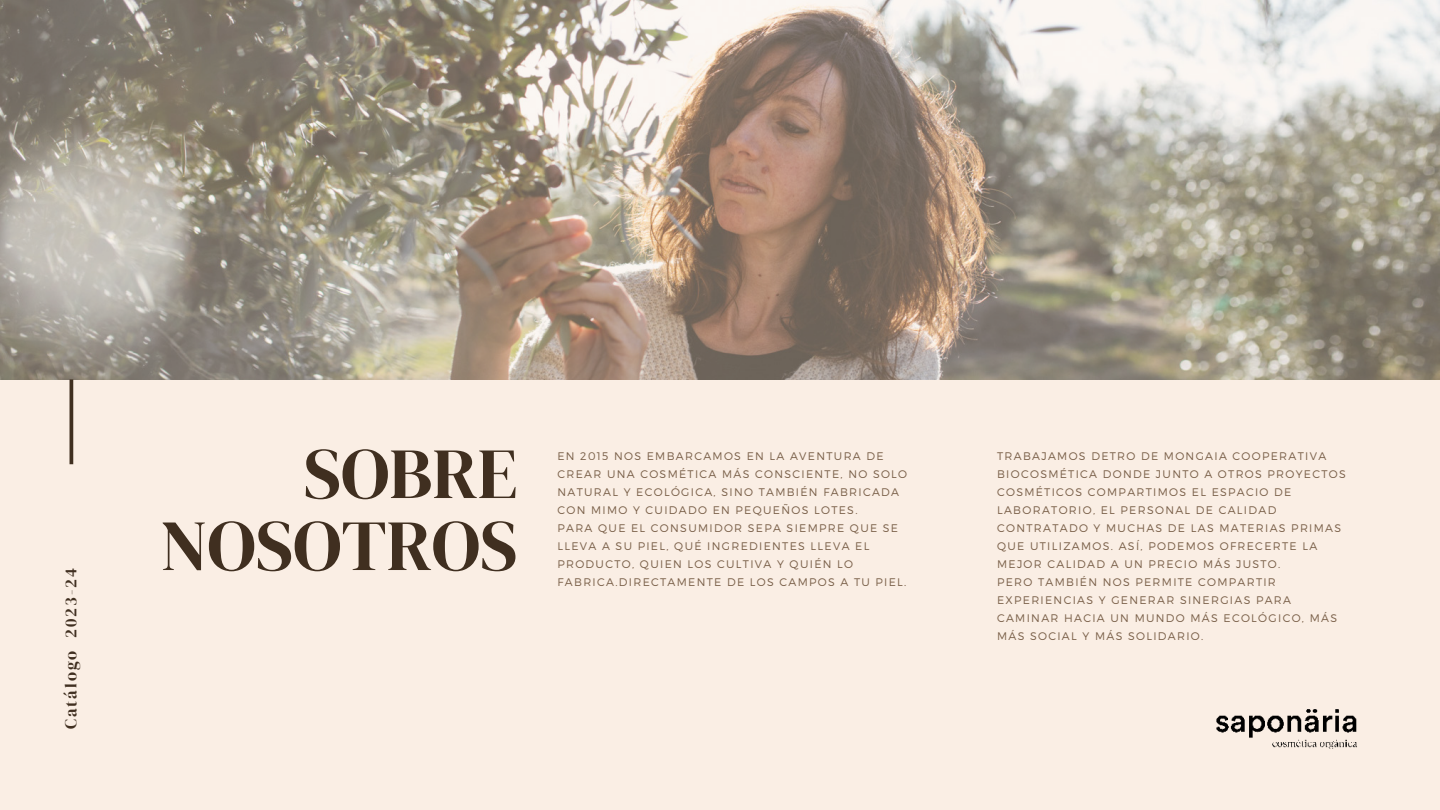
<style>
.page{position:relative;width:1440px;height:810px;background:#faeee4}
.page>*{position:absolute;margin:0;border:0;box-sizing:border-box;transform-origin:0 0}
.t1{font:72px/72px "DM Serif Display";color:#402f20;text-align:right}
.t2{font:16.5px "DM Serif Display";letter-spacing:.12em;color:#402f20}
.t3{font:300 11px/18px "Montserrat";letter-spacing:.12em;color:#785e47}
</style>
<div class="page">
<img style="left:0;top:0;width:1440px;height:380px">
<hr style="left:70px;top:379px;width:3px;height:85px;background:#402f20">
<img style="left:1216px;top:709px;width:141px;height:40px">
<h2 class="t2" style="left:62px;top:729px;width:163px;rotate:-90deg">Catálogo 2023-24</h2>
<h1 class="t1" style="left:160px;top:439px;width:359px">SOBRE<br>NOSOTROS</h1>
<p class="t3" style="left:557px;top:447px;width:351px">EN 2015 NOS EMBARCAMOS EN LA AVENTURA DE CREAR UNA COSMÉTICA MÁS CONSCIENTE, NO SOLO NATURAL Y ECOLÓGICA, SINO TAMBIÉN FABRICADA CON MIMO Y CUIDADO EN PEQUEÑOS LOTES.<br>PARA QUE EL CONSUMIDOR SEPA SIEMPRE QUE SE LLEVA A SU PIEL, QUÉ INGREDIENTES LLEVA EL PRODUCTO, QUIEN LOS CULTIVA Y QUIÉN LO FABRICA.DIRECTAMENTE DE LOS CAMPOS A TU PIEL.</p>
<p class="t3" style="left:997px;top:447px;width:350px">TRABAJAMOS DETRO DE MONGAIA COOPERATIVA BIOCOSMÉTICA DONDE JUNTO A OTROS PROYECTOS COSMÉTICOS COMPARTIMOS EL ESPACIO DE LABORATORIO, EL PERSONAL DE CALIDAD CONTRATADO Y MUCHAS DE LAS MATERIAS PRIMAS QUE UTILIZAMOS. ASÍ, PODEMOS OFRECERTE LA MEJOR CALIDAD A UN PRECIO MÁS JUSTO.<br>PERO TAMBIÉN NOS PERMITE COMPARTIR EXPERIENCIAS Y GENERAR SINERGIAS PARA CAMINAR HACIA UN MUNDO MÁS ECOLÓGICO, MÁS MÁS SOCIAL Y MÁS SOLIDARIO.</p>
</div>
